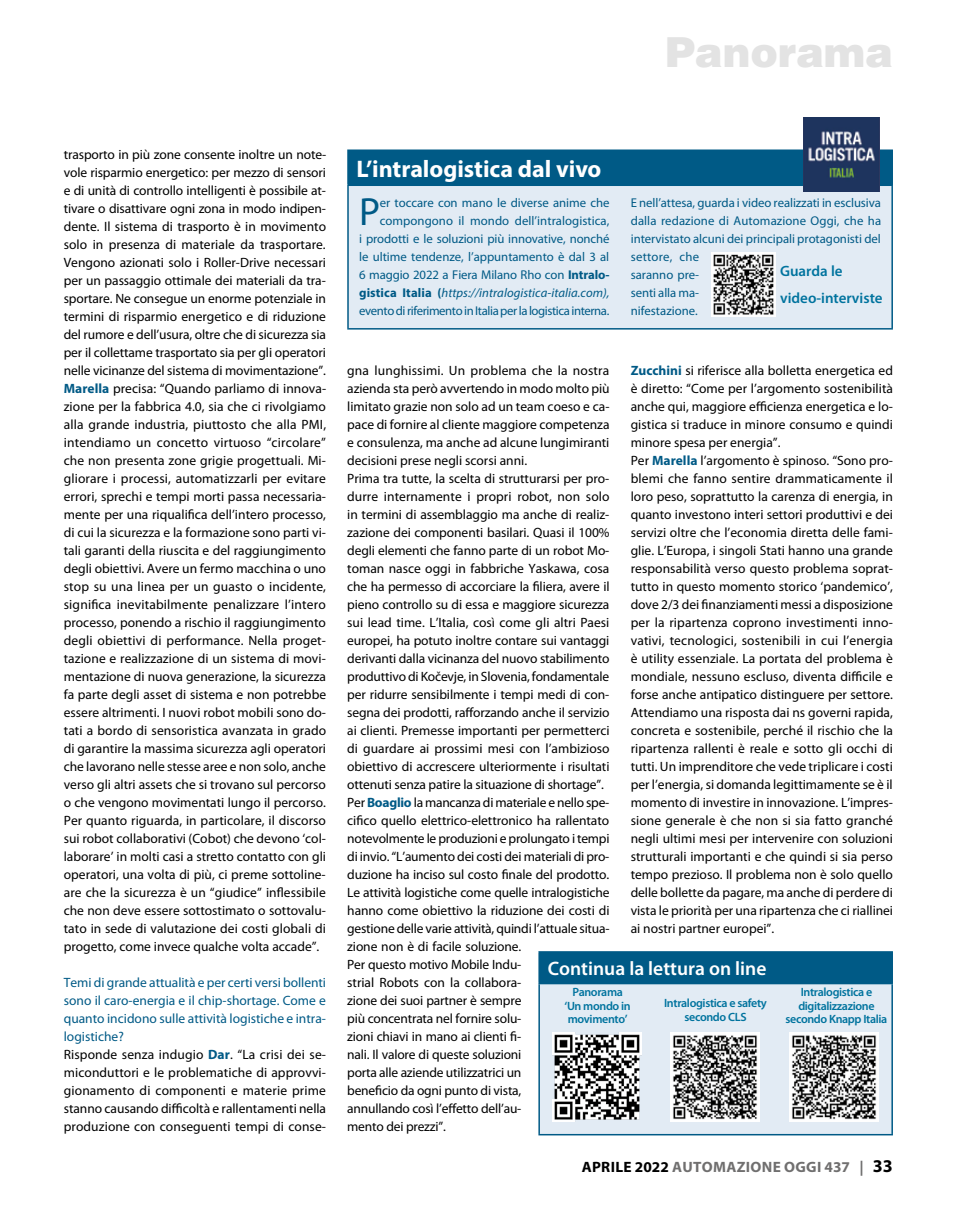
<style>
.page{position:relative;width:978px;height:1212px;background:#fff}
.page>*{position:absolute;margin:0;border:0;box-sizing:border-box;transform-origin:0 0}
.t1{font:900 41.4px "Helvetica LT Std";color:#e3e3e3}
.t2{font:39.45px "Myriad Pro";color:#005a86}
.t3{font:700 24px "Myriad Pro";letter-spacing:-.005em;color:#fff}
.t4{font:600 19.5px "Myriad Pro";color:#fff}
.t5{font:700 15px "Myriad Pro";letter-spacing:.02em;color:#706f6f}
.t6{font:600 15px/27px "Myriad Pro";color:#00739e}
.t7{font:13.5px/18px "Myriad Pro";color:#000}
.t8{font:12.75px/18px "Myriad Pro";letter-spacing:-.005em;color:#005a86;text-align:right}
.t9{font:600 12px/13.5px "Myriad Pro";letter-spacing:-.03em;color:#00739e;text-align:center}
.s1{font-weight:700;color:#005a86}
.s2{color:#005a86}
.s3{font-weight:700}
.s4{font-style:italic}
.s5{color:#000}
.s6{font-size:18px;color:#000}
</style>
<div class="page">
<div style="left:539px;top:952px;width:353px;height:31px;background:#005a86"></div>
<div style="left:539px;top:983px;width:353px;height:152px;background:#e2ebf4"></div>
<hr style="left:538px;top:951px;width:355px;height:2px;background:#005a86">
<hr style="left:538px;top:953px;width:2px;height:30px;background:#005a86">
<hr style="left:891px;top:953px;width:2px;height:30px;background:#005a86">
<hr style="left:538px;top:983px;width:355px;height:1px;background:#005a86">
<hr style="left:538px;top:984px;width:2px;height:150px;background:#005a86">
<hr style="left:891px;top:984px;width:2px;height:150px;background:#005a86">
<hr style="left:538px;top:1134px;width:355px;height:1px;background:#005a86">
<img style="left:552px;top:1032px;width:89px;height:90px">
<div style="left:348px;top:150px;width:544px;height:35px;background:#005a86"></div>
<div style="left:348px;top:185px;width:544px;height:144px;background:#e2ebf4"></div>
<hr style="left:347px;top:149px;width:546px;height:2px;background:#005a86">
<hr style="left:347px;top:151px;width:2px;height:33px;background:#005a86">
<hr style="left:891px;top:151px;width:2px;height:33px;background:#005a86">
<hr style="left:347px;top:184px;width:546px;height:2px;background:#005a86">
<hr style="left:347px;top:186px;width:2px;height:142px;background:#005a86">
<hr style="left:891px;top:186px;width:2px;height:142px;background:#005a86">
<hr style="left:347px;top:328px;width:546px;height:2px;background:#005a86">
<img style="left:712px;top:253px;width:64px;height:63px">
<img style="left:804px;top:117px;width:75px;height:75px">
<img style="left:671px;top:1032px;width:89px;height:90px">
<img style="left:789px;top:1032px;width:89px;height:90px">
<h1 class="t1" style="left:665px;top:25px;width:229px">Panorama</h1>
<p class="t7" style="left:64px;top:146px;width:264px;text-align:justify">trasporto in più zone consente inoltre un note&shy;vole risparmio energetico: per mezzo di sensori e di unità di controllo intelligenti è possibile at&shy;tivare o disattivare ogni zona in modo indipen&shy;dente. Il sistema di trasporto è in movimento solo in presenza di materiale da trasportare.<br>Vengono azionati solo i Roller-Drive necessari per un passaggio ottimale dei materiali da tra&shy;sportare. Ne consegue un enorme potenziale in termini di risparmio energetico e di riduzione del rumore e dell’usura, oltre che di sicurezza sia per il collettame trasportato sia per gli operatori nelle vicinanze del sistema di movimentazione”.<br><span class="s1">Marella</span> precisa: “Quando parliamo di innova&shy;zione per la fabbrica 4.0, sia che ci rivolgiamo alla grande industria, piuttosto che alla PMI, intendiamo un concetto virtuoso “circolare” che non presenta zone grigie progettuali. Mi&shy;gliorare i processi, automatizzarli per evitare errori, sprechi e tempi morti passa necessaria&shy;mente per una riqualifica dell’intero processo, di cui la sicurezza e la formazione sono parti vi&shy;tali garanti della riuscita e del raggiungimento degli obiettivi. Avere un fermo macchina o uno stop su una linea per un guasto o incidente, significa inevitabilmente penalizzare l’intero processo, ponendo a rischio il raggiungimento degli obiettivi di performance. Nella proget&shy;tazione e realizzazione di un sistema di movi&shy;mentazione di nuova generazione, la sicurezza fa parte degli asset di sistema e non potrebbe essere altrimenti. I nuovi robot mobili sono do&shy;tati a bordo di sensoristica avanzata in grado di garantire la massima sicurezza agli operatori che lavorano nelle stesse aree e non solo, anche verso gli altri assets che si trovano sul percorso o che vengono movimentati lungo il percorso.<br>Per quanto riguarda, in particolare, il discorso sui robot collaborativi (Cobot) che devono ‘col&shy;laborare’ in molti casi a stretto contatto con gli operatori, una volta di più, ci preme sottoline&shy;are che la sicurezza è un “giudice” inflessibile che non deve essere sottostimato o sottovalu&shy;tato in sede di valutazione dei costi globali di progetto, come invece qualche volta accade”.</p>
<p class="t7" style="left:64px;top:974px;width:264px"><span class="s2">Temi di grande attualità e per certi versi bollenti sono il caro-energia e il chip-shortage. Come e quanto incidono sulle attività logistiche e intra&shy;logistiche?<br></span>Risponde senza indugio <span class="s1">Dar</span>. “La crisi dei se&shy;miconduttori e le problematiche di approvvi&shy;gionamento di componenti e materie prime stanno causando difficoltà e rallentamenti nella produzione con conseguenti tempi di conse-</p>
<h3 class="t3" style="left:356px;top:153px;width:246px">L’intralogistica dal vivo</h3>
<h2 class="t2" style="left:359px;top:190px;width:22px">P</h2>
<p class="t8" style="left:359px;top:194px;width:252px">er toccare con mano le diverse anime che compongono il mondo dell’intralogistica,<br>i prodotti e le soluzioni più innovative, nonché le ultime tendenze, l’appuntamento è dal 3 al 6 maggio 2022 a Fiera Milano Rho con <span class="s3">Intralo&shy;gistica Italia (</span><span class="s4">https://intralogistica-italia.com), </span>evento di riferimento in Italia per la logistica interna.</p>
<p class="t8" style="left:631px;top:194px;width:252px;text-align:left">E nell’attesa, guarda i video realizzati in esclusiva dalla redazione di Automazione Oggi, che ha intervistato alcuni dei principali protagonisti del settore, che<br>saranno pre-<br>senti alla ma-<br>nifestazione.</p>
<p class="t6" style="left:780px;top:257px;width:104px">Guarda le video-interviste</p>
<p class="t7" style="left:347px;top:362px;width:264px">gna lunghissimi. Un problema che la nostra azienda sta però avvertendo in modo molto più limitato grazie non solo ad un team coeso e ca&shy;pace di fornire al cliente maggiore competenza e consulenza, ma anche ad alcune lungimiranti decisioni prese negli scorsi anni.<br>Prima tra tutte, la scelta di strutturarsi per pro&shy;durre internamente i propri robot, non solo in termini di assemblaggio ma anche di realiz&shy;zazione dei componenti basilari. Quasi il 100% degli elementi che fanno parte di un robot Mo&shy;toman nasce oggi in fabbriche Yaskawa, cosa che ha permesso di accorciare la filiera, avere il pieno controllo su di essa e maggiore sicurezza sui lead time. L’Italia, così come gli altri Paesi europei, ha potuto inoltre contare sui vantaggi derivanti dalla vicinanza del nuovo stabilimento produttivo di Kočevje, in Slovenia, fondamentale per ridurre sensibilmente i tempi medi di con&shy;segna dei prodotti, rafforzando anche il servizio ai clienti. Premesse importanti per permetterci di guardare ai prossimi mesi con l’ambizioso obiettivo di accrescere ulteriormente i risultati ottenuti senza patire la situazione di shortage”.<br>Per <span class="s1">Boaglio</span> la mancanza di materiale e nello spe&shy;cifico quello elettrico-elettronico ha rallentato notevolmente le produzioni e prolungato i tempi di invio. “L’aumento dei costi dei materiali di pro&shy;duzione ha inciso sul costo finale del prodotto.<br>Le attività logistiche come quelle intralogistiche hanno come obiettivo la riduzione dei costi di gestione delle varie attività, quindi l’attuale situa&shy;zione non è di facile soluzione.<br>Per questo motivo Mobile Indu-<br>strial Robots con la collabora-<br>zione dei suoi partner è sempre<br>più concentrata nel fornire solu-<br>zioni chiavi in mano ai clienti fi-<br>nali. Il valore di queste soluzioni<br>porta alle aziende utilizzatrici un<br>beneficio da ogni punto di vista,<br>annullando così l’effetto dell’au-<br>mento dei prezzi”.</p>
<p class="t7" style="left:631px;top:361px;width:264px"><span class="s1">Zucchini</span> si riferisce alla bolletta energetica ed è diretto: “Come per l’argomento sostenibilità anche qui, maggiore efficienza energetica e lo&shy;gistica si traduce in minore consumo e quindi minore spesa per energia”.<br>Per <span class="s1">Marella</span> l’argomento è spinoso. “Sono pro&shy;blemi che fanno sentire drammaticamente il loro peso, soprattutto la carenza di energia, in quanto investono interi settori produttivi e dei servizi oltre che l’economia diretta delle fami&shy;glie. L’Europa, i singoli Stati hanno una grande responsabilità verso questo problema soprat&shy;tutto in questo momento storico ‘pandemico’, dove 2/3 dei finanziamenti messi a disposizione per la ripartenza coprono investimenti inno&shy;vativi, tecnologici, sostenibili in cui l’energia è utility essenziale. La portata del problema è mondiale, nessuno escluso, diventa difficile e forse anche antipatico distinguere per settore.<br>Attendiamo una risposta dai ns governi rapida, concreta e sostenibile, perché il rischio che la ripartenza rallenti è reale e sotto gli occhi di tutti. Un imprenditore che vede triplicare i costi per l’energia, si domanda legittimamente se è il momento di investire in innovazione. L’impres&shy;sione generale è che non si sia fatto granché negli ultimi mesi per intervenire con soluzioni strutturali importanti e che quindi si sia perso tempo prezioso. Il problema non è solo quello delle bollette da pagare, ma anche di perdere di vista le priorità per una ripartenza che ci riallinei ai nostri partner europei”.</p>
<h3 class="t4" style="left:548px;top:956px;width:220px">Continua la lettura on line</h3>
<p class="t9" style="left:565px;top:985px;width:68px">Panorama ‘Un mondo in movimento’</p>
<p class="t9" style="left:664px;top:996px;width:104px">Intralogistica e safety secondo CLS</p>
<p class="t9" style="left:786px;top:985px;width:103px">Intralogistica e digitalizzazione secondo Knapp Italia</p>
<p class="t5" style="left:582px;top:1157px;width:313px"><span class="s5">APRILE 2022</span> AUTOMAZIONE OGGI 437 | <span class="s6">33</span></p>
</div>
